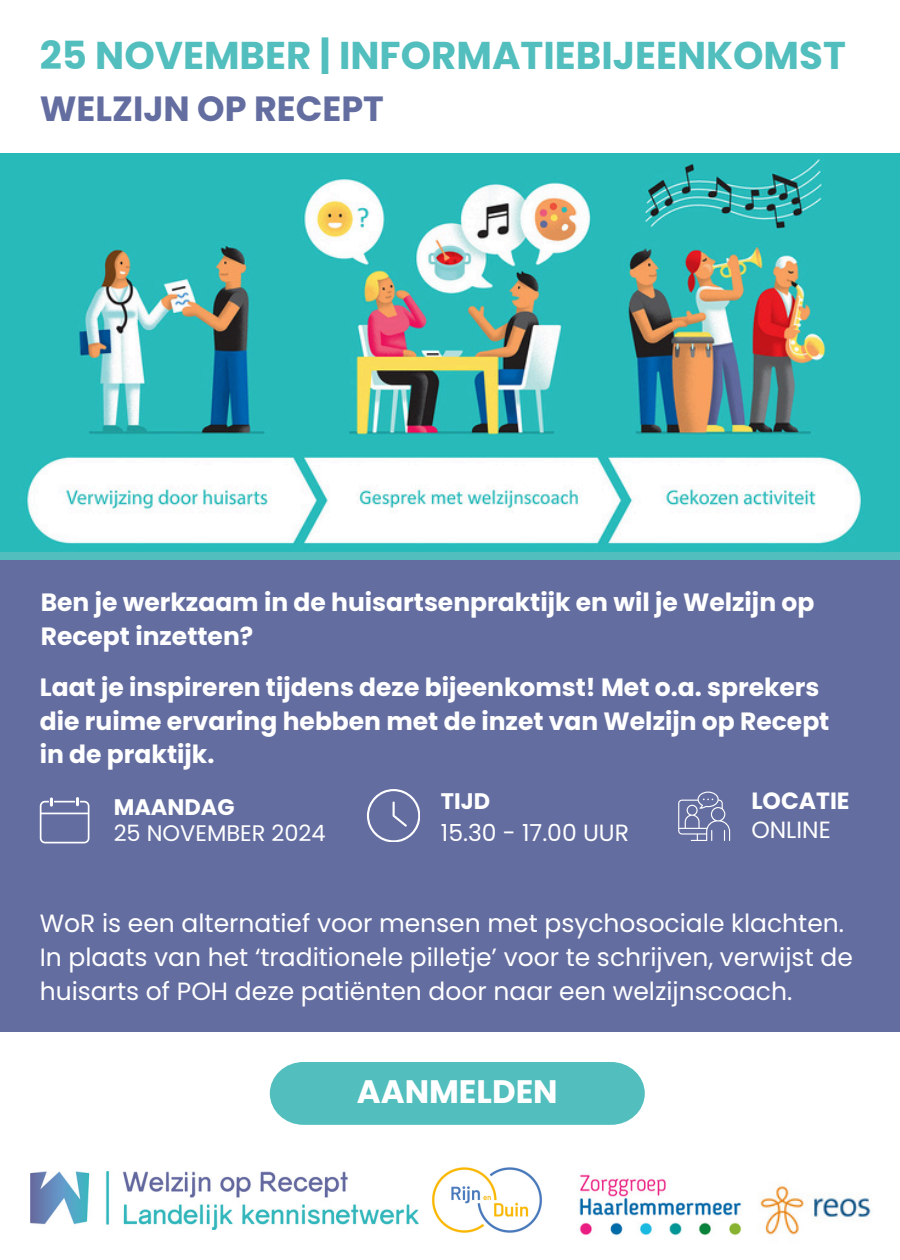
<style>
.page{position:relative;width:900px;height:1260px;background:#fff}
.page>*{position:absolute;margin:0;border:0;box-sizing:border-box;transform-origin:0 0}
.t1{font:700 38.75px "Poppins";color:#52bebe}
.t2{font:700 35px "Poppins";color:#636da0}
.t3{font:700 32.5px "Poppins";color:#fff}
.t4{font:700 25px/33.8px "Poppins";color:#fff}
.t5{font:25px/33.8px "Poppins";color:#fff}
.t6{font:23.5px "Poppins";color:#fff}
.t7{font:700 23.5px "Poppins";color:#fff}
.t8{font:22.5px "Poppins";color:#fff}
.t9{font:700 22.5px "Poppins";color:#fff}
</style>
<div class="page">
<div style="left:0;top:177px;width:900px;height:398px;background:#52bebe"></div>
<div style="left:0;top:560px;width:900px;height:472px;background:#636da0"></div>
<img style="left:579px;top:1174px;width:163px;height:62px">
<img style="left:760px;top:1186px;width:111px;height:50px">
<img style="left:432px;top:1167px;width:110px;height:66px">
<img style="left:0;top:154px;width:900px;height:397px">
<div style="left:270px;top:1062px;width:375px;height:63px;background:#52bebe"></div>
<img style="left:31px;top:1171px;width:388px;height:59px">
<svg style="left:40px;top:797px;width:49px;height:46px"></svg>
<svg style="left:367px;top:789px;width:52px;height:53px"></svg>
<svg style="left:678px;top:792px;width:52px;height:48px"></svg>
<h4 class="t1" style="left:40px;top:28px;width:808px">25 NOVEMBER | INFORMATIEBIJEENKOMST</h4>
<p class="t2" style="left:40px;top:85px;width:346px">WELZIJN OP RECEPT</p>
<h4 class="t4" style="left:41px;top:585px;width:775px">Ben je werkzaam in de huisartsenpraktijk en wil je Welzijn op<br>Recept inzetten?</h4>
<h1 class="t4" style="left:40px;top:670px;width:791px">Laat je inspireren tijdens deze bijeenkomst! Met o.a. sprekers die ruime ervaring hebben met de inzet van Welzijn op Recept in de praktijk.</h1>
<h3 class="t9" style="left:114px;top:792px;width:122px">MAANDAG</h3>
<h4 class="t8" style="left:114px;top:817px;width:213px">25 NOVEMBER 2024</h4>
<p class="t9" style="left:441px;top:785px;width:51px">TIJD</p>
<h3 class="t6" style="left:441px;top:816px;width:190px">15.30 - 17.00 UUR</h3>
<h2 class="t7" style="left:751px;top:785px;width:100px">LOCATIE</h2>
<p class="t6" style="left:751px;top:814px;width:81px">ONLINE</p>
<h1 class="t5" style="left:40px;top:906px;width:815px">WoR is een alternatief voor mensen met psychosociale klachten.<br>In plaats van het ‘traditionele pilletje’ voor te schrijven, verwijst de huisarts of POH deze patiënten door naar een welzijnscoach.</h1>
<p class="t3" style="left:357px;top:1069px;width:202px">AANMELDEN</p>
</div>
